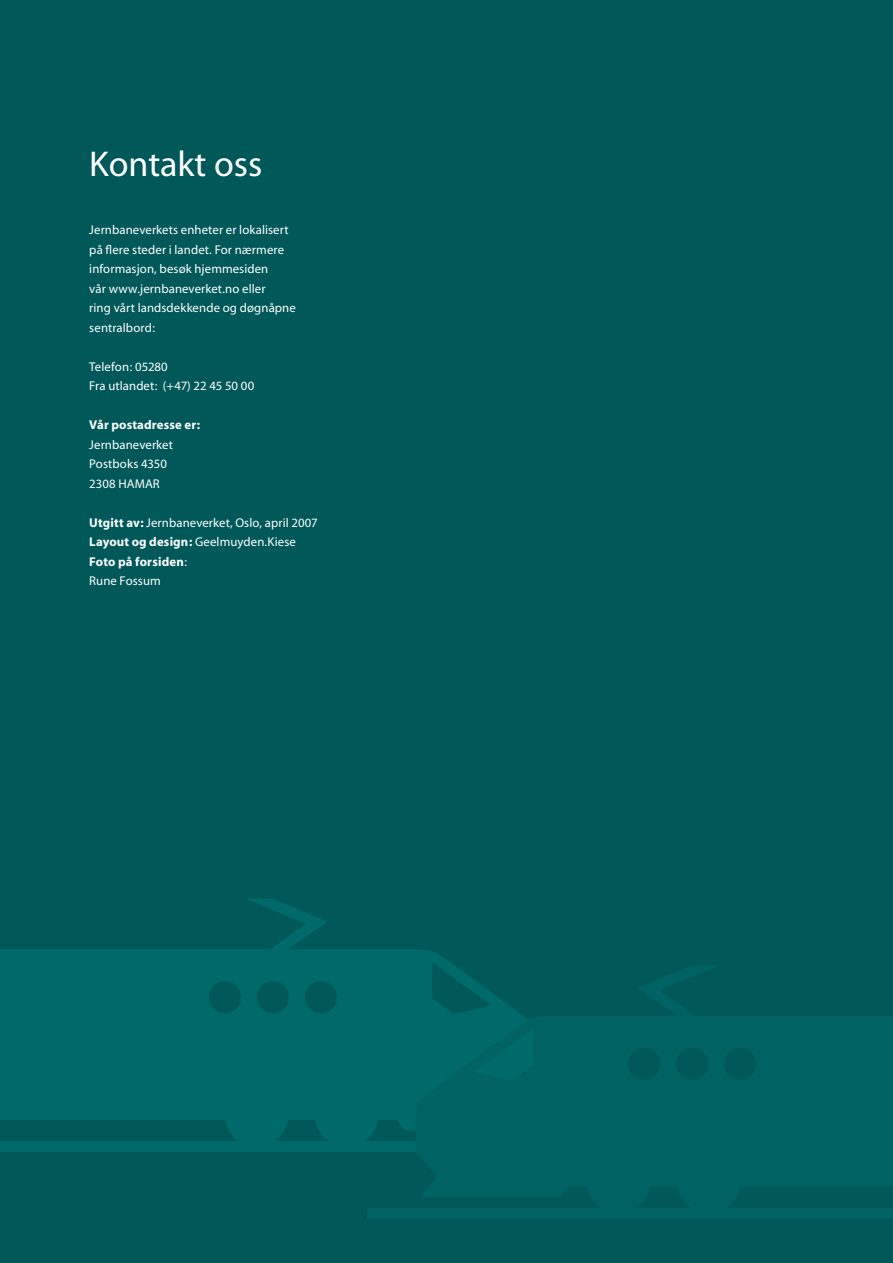
<style>
.page{position:relative;width:893px;height:1263px;background:#005859}
.page>*{position:absolute;margin:0;border:0;box-sizing:border-box;transform-origin:0 0}
.t1{font:36px "Myriad";color:#fff}
.t2{font:12.75px/19.5px "Myriad";letter-spacing:.01em;color:#fff}
.t3{font:700 12.75px "Myriad";letter-spacing:.015em;color:#fff}
.s1{font-weight:700}
</style>
<div class="page">
<div style="left:0;top:1141px;width:598px;height:11px;background:#006a6b"></div>
<svg style="left:248px;top:899px;width:79px;height:50px"></svg>
<div style="left:315px;top:1082px;width:64px;height:64px;background:#006a6b;border-radius:50%"></div>
<div style="left:225px;top:1082px;width:64px;height:64px;background:#006a6b;border-radius:50%"></div>
<svg style="left:0;top:949px;width:522px;height:181px;fill:#006a6b"></svg>
<div style="left:367px;top:1208px;width:526px;height:11px;background:#006263"></div>
<div style="left:587px;top:1149px;width:64px;height:64px;background:#006263;border-radius:50%"></div>
<div style="left:677px;top:1149px;width:64px;height:64px;background:#006263;border-radius:50%"></div>
<div style="left:415px;top:1016px;width:118px;height:114px;background:#006263"></div>
<h1 class="t1" style="left:89px;top:146px;width:175px">Kontakt oss</h1>
<p class="t2" style="left:89px;top:221px;width:208px">Jernbaneverkets enheter er lokalisert på flere steder i landet. For nærmere informasjon, besøk hjemmesiden<br>vår www.jernbaneverket.no eller<br>ring vårt landsdekkende og døgnåpne sentralbord:</p>
<p class="t2" style="left:89px;top:357px;width:166px">Telefon: 05280<br>Fra utlandet: (+47) 22 45 50 00</p>
<p class="t3" style="left:89px;top:418px;width:112px">Vår postadresse er:</p>
<p class="t2" style="left:89px;top:435px;width:85px">Jernbaneverket<br>Postboks 4350<br>2308 HAMAR</p>
<p class="t2" style="left:89px;top:513px;width:230px"><span class="s1">Utgitt av:</span> Jernbaneverket, Oslo, april 2007<br><span class="s1">Layout og design:</span> Geelmuyden.Kiese<br><span class="s1">Foto på forsiden</span>:<br>Rune Fossum</p>
</div>
